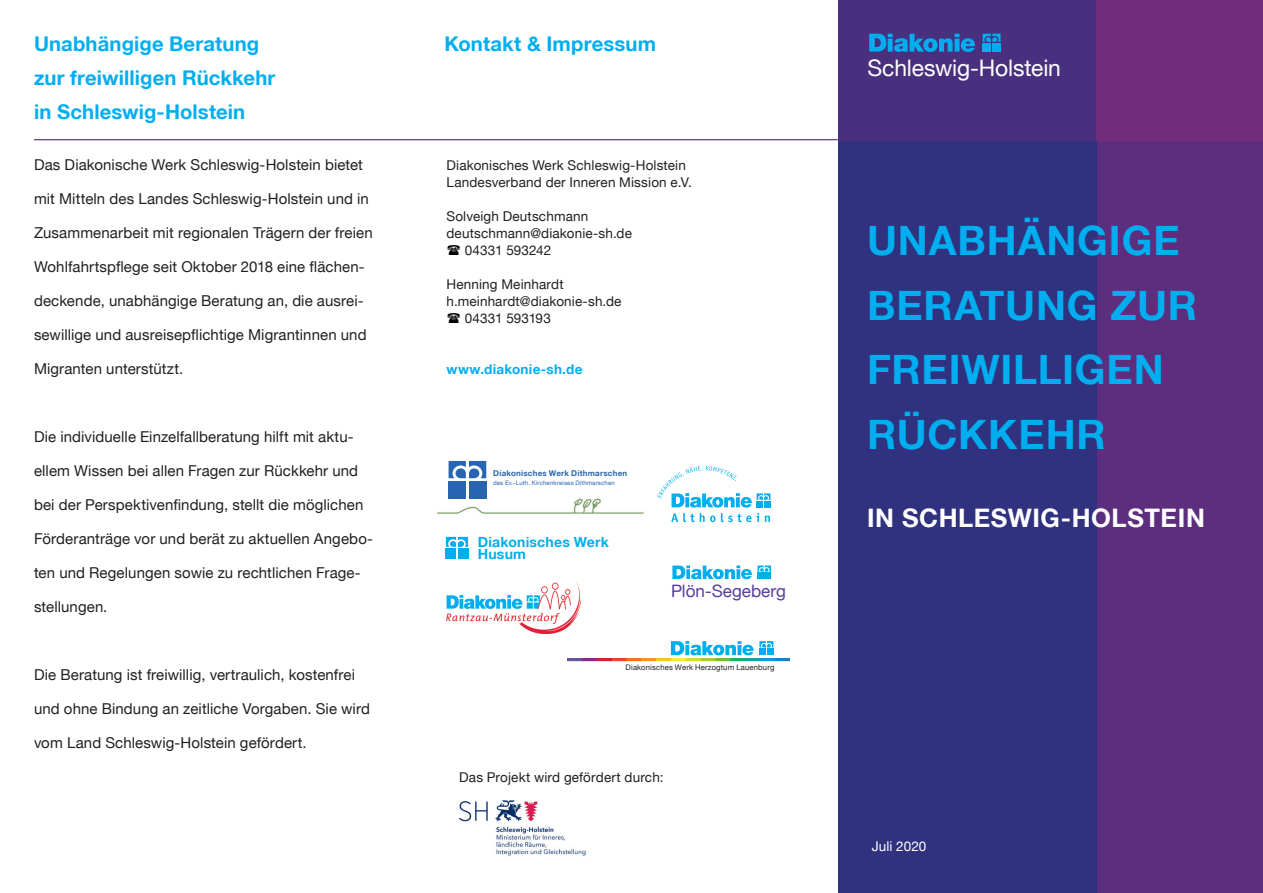
<style>
.page{position:relative;width:1263px;height:893px;background:#fff}
.page>*{position:absolute;margin:0;border:0;box-sizing:border-box;transform-origin:0 0}
.t1{font:700 40.5px/64.5px "Helvetica Neue LT";letter-spacing:.02em;color:#00aeef}
.t2{font:700 25.5px "Helvetica Neue LT";letter-spacing:.02em;color:#fff}
.t3{font:22.8px "Helvetica Neue LT";letter-spacing:-.005em;color:#fff}
.t4{font:700 20.25px/34px "Helvetica Neue LT";letter-spacing:.005em;color:#00aeef}
.t5{font:17.1px "Helvetica Neue LT";color:#573e99}
.t6{font:15px "Helvetica Neue LT";letter-spacing:.005em;color:#231f20}
.t7{font:700 14.1px/12px "Helvetica Neue LT";letter-spacing:.015em;color:#00aeef}
.t8{font:13.5px/17px "Helvetica Neue LT";letter-spacing:.01em;color:#231f20}
.t9{font:700 13.5px "Helvetica Neue LT";letter-spacing:.02em;color:#00aeef}
.t10{font:13.5px "Helvetica Neue LT";letter-spacing:.005em;color:#fff}
.t11{font:700 7.95px "Helvetica Neue LT";letter-spacing:.03em;color:#2865b1}
.t12{font:7.65px "Helvetica Neue LT";letter-spacing:.02em;color:#231f20}
.t13{font:6.15px "Helvetica Neue LT";letter-spacing:.02em;color:#2865b1}
</style>
<div class="page">
<div style="left:1037px;top:119px;width:226px;height:774px;background:#5e2e7e"></div>
<div style="left:838px;top:119px;width:258px;height:774px;background:#30317f"></div>
<div style="left:838px;top:0;width:263px;height:140px;background:#48307e"></div>
<div style="left:1096px;top:0;width:167px;height:140px;background:#712c7d"></div>
<hr style="left:34px;top:139px;width:804px;height:1px;background:#5e2e7e">
<svg style="left:657px;top:466px;width:113px;height:56px"></svg>
<svg style="left:869px;top:34px;width:106px;height:18px"></svg>
<svg style="left:983px;top:34px;width:17px;height:8px"></svg>
<div style="left:983px;top:43px;width:8px;height:9px;background:#00aeef"></div>
<div style="left:992px;top:43px;width:8px;height:9px;background:#00aeef"></div>
<svg style="left:672px;top:565px;width:99px;height:14px"></svg>
<img style="left:446px;top:582px;width:135px;height:52px">
<svg style="left:446px;top:537px;width:22px;height:10px"></svg>
<div style="left:446px;top:549px;width:10px;height:10px;background:#00aeef"></div>
<div style="left:458px;top:549px;width:10px;height:10px;background:#00aeef"></div>
<img style="left:567px;top:658px;width:223px;height:4px">
<svg style="left:671px;top:641px;width:82px;height:14px"></svg>
<svg style="left:759px;top:641px;width:14px;height:14px"></svg>
<img style="left:437px;top:496px;width:207px;height:41px">
<svg style="left:449px;top:461px;width:37px;height:17px"></svg>
<div style="left:449px;top:481px;width:17px;height:18px;background:#2865b1"></div>
<div style="left:469px;top:481px;width:17px;height:18px;background:#2865b1"></div>
<img style="left:460px;top:800px;width:126px;height:56px">
<h3 class="t4" style="left:34px;top:26px;width:243px">Unabhängige Beratung zur freiwilligen Rückkehr in Schleswig-Holstein</h3>
<p class="t6" style="left:34px;top:156px;width:330px">Das Diakonische Werk Schleswig-Holstein bietet</p>
<p class="t6" style="left:34px;top:190px;width:336px">mit Mitteln des Landes Schleswig-Holstein und in</p>
<p class="t6" style="left:34px;top:224px;width:340px">Zusammenarbeit mit regionalen Trägern der freien</p>
<p class="t6" style="left:34px;top:258px;width:332px">Wohlfahrtspflege seit Oktober 2018 eine flächen-</p>
<p class="t6" style="left:34px;top:292px;width:331px">deckende, unabhängige Beratung an, die ausrei-</p>
<p class="t6" style="left:34px;top:326px;width:334px">sewillige und ausreisepflichtige Migrantinnen und</p>
<p class="t6" style="left:34px;top:360px;width:151px">Migranten unterstützt.</p>
<p class="t6" style="left:34px;top:428px;width:321px">Die individuelle Einzelfallberatung hilft mit aktu-</p>
<p class="t6" style="left:34px;top:462px;width:326px">ellem Wissen bei allen Fragen zur Rückkehr und</p>
<p class="t6" style="left:34px;top:496px;width:331px">bei der Perspektivenfindung, stellt die möglichen</p>
<p class="t6" style="left:34px;top:530px;width:341px">Förderanträge vor und berät zu aktuellen Angebo-</p>
<p class="t6" style="left:34px;top:564px;width:328px">ten und Regelungen sowie zu rechtlichen Frage-</p>
<p class="t6" style="left:34px;top:598px;width:75px">stellungen.</p>
<p class="t6" style="left:34px;top:666px;width:323px">Die Beratung ist freiwillig, vertraulich, kostenfrei</p>
<p class="t6" style="left:34px;top:700px;width:338px">und ohne Bindung an zeitliche Vorgaben. Sie wird</p>
<p class="t6" style="left:34px;top:734px;width:274px">vom Land Schleswig-Holstein gefördert.</p>
<h3 class="t4" style="left:444px;top:26px;width:213px">Kontakt &amp; Impressum</h3>
<p class="t8" style="left:446px;top:157px;width:247px">Diakonisches Werk Schleswig-Holstein<br>Landesverband der Inneren Mission e.V.</p>
<p class="t8" style="left:446px;top:208px;width:143px">Solveigh Deutschmann</p>
<p class="t8" style="left:446px;top:225px;width:187px">deutschmann@diakonie-sh.de</p>
<p class="t8" style="left:465px;top:242px;width:88px">04331 593242</p>
<p class="t8" style="left:446px;top:276px;width:119px">Henning Meinhardt</p>
<p class="t8" style="left:446px;top:293px;width:177px">h.meinhardt@diakonie-sh.de</p>
<p class="t8" style="left:465px;top:310px;width:87px">04331 593193</p>
<p class="t9" style="left:446px;top:361px;width:137px">www.diakonie-sh.de</p>
<p class="t11" style="left:493px;top:468px;width:136px">Diakonisches Werk Dithmarschen</p>
<p class="t13" style="left:493px;top:479px;width:123px">des Ev.-Luth. Kirchenkreises Dithmarschen</p>
<p class="t7" style="left:478px;top:536px;width:133px">Diakonisches Werk<br>Husum</p>
<p class="t5" style="left:671px;top:581px;width:116px">Plön-Segeberg</p>
<p class="t12" style="left:625px;top:663px;width:150px">Diakonisches Werk Herzogtum Lauenburg</p>
<p class="t8" style="left:459px;top:769px;width:206px">Das Projekt wird gefördert durch:</p>
<h3 class="t3" style="left:867px;top:54px;width:195px">Schleswig-Holstein</h3>
<h1 class="t1" style="left:867px;top:208px;width:332px">UNABHÄNGIGE<br>BERATUNG ZUR<br>FREIWILLIGEN<br>RÜCKKEHR</h1>
<h2 class="t2" style="left:867px;top:502px;width:339px">IN SCHLESWIG-HOLSTEIN</h2>
<p class="t10" style="left:872px;top:838px;width:56px">Juli 2020</p>
</div>
